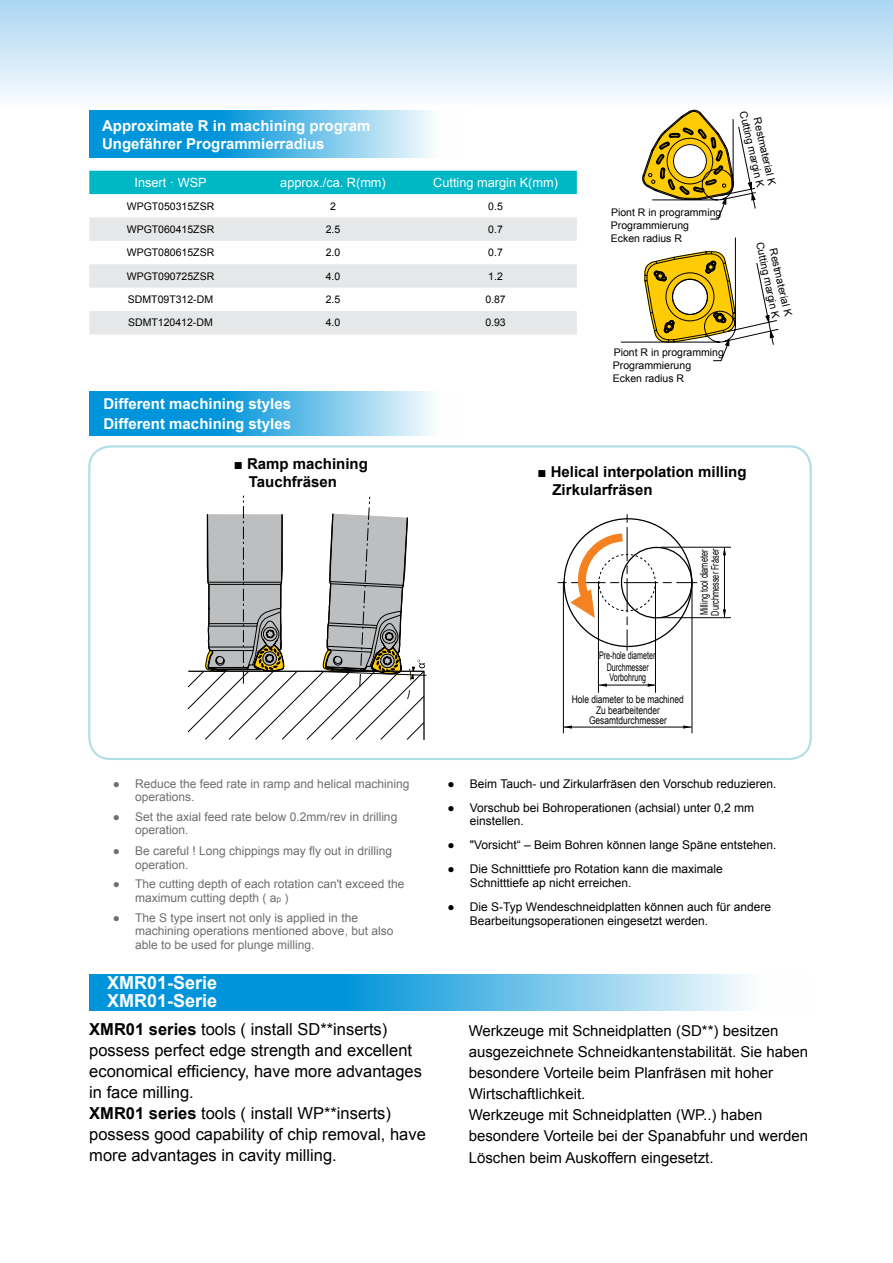
<style>
.page{position:relative;width:893px;height:1263px;background:#fff}
.page>*{position:absolute;margin:0;border:0;box-sizing:border-box;transform-origin:0 0}
.t1{font:700 18px/17.5px "Arial";color:#fff}
.t2{font:16.5px/21px "Arial";color:#000}
.t3{font:15px/21.1px "Arial";color:#000}
.t4{font:700 15px/18px "Arial";color:#fff}
.t5{font:700 15px/18px "Arial";color:#000}
.t6{font:12.75px "Arial";color:#fff}
.t7{font:12px/13.5px "Arial";color:#6d6e71}
.t8{font:12px/13.5px "Arial";color:#000}
.t9{font:10.5px/12.6px "Arial";color:#000}
.t10{font:10.5px/10.5px "Arial";color:#000;text-align:center;scale:.8 1}
.t11{font:10.5px/10.5px "Arial";color:#000;scale:.67 1}
.t12{font:10.5px "Arial";color:#000;scale:.7 1}
.s1{font-weight:400}
.s2{font-size:8.4px}
.s3{font-weight:700}
</style>
<div class="page">
<div style="left:0;top:0;width:893px;height:108px;background:linear-gradient(to bottom,#a9d5f2,#fbfcfe)"></div>
<div style="left:88px;top:445px;width:724px;height:315px;border:2px solid #afdfe4;border-radius:21px"></div>
<div style="left:89px;top:171px;width:488px;height:23px;background:#00b7c6"></div>
<svg style="left:89px;top:217px;width:488px;height:117px;fill:#e6e7e8"></svg>
<svg style="left:89px;top:111px;width:343px;height:47px;background:#4ab3e4"></svg>
<svg style="left:642px;top:110px;width:114px;height:109px"></svg>
<svg style="left:620px;top:237px;width:159px;height:124px"></svg>
<svg style="left:187px;top:496px;width:240px;height:244px"></svg>
<svg style="left:89px;top:392px;width:343px;height:44px;background:#4ab3e4"></svg>
<hr style="left:563px;top:581px;width:1px;height:152px;background:#000">
<hr style="left:598px;top:581px;width:1px;height:112px;background:#000">
<hr style="left:655px;top:581px;width:1px;height:112px;background:#000">
<hr style="left:692px;top:581px;width:1px;height:152px;background:#000">
<hr style="left:661px;top:547px;width:70px;height:1px;background:#000">
<hr style="left:661px;top:617px;width:70px;height:1px;background:#000">
<hr style="left:724px;top:547px;width:1px;height:71px;background:#000">
<hr style="left:599px;top:685px;width:56px;height:1px;background:#000">
<hr style="left:563px;top:727px;width:129px;height:1px;background:#000">
<svg style="left:723px;top:547px;width:3px;height:8px"></svg>
<svg style="left:723px;top:609px;width:3px;height:8px"></svg>
<svg style="left:648px;top:683px;width:7px;height:4px"></svg>
<svg style="left:683px;top:725px;width:8px;height:4px"></svg>
<svg style="left:599px;top:683px;width:8px;height:4px"></svg>
<svg style="left:564px;top:725px;width:8px;height:4px"></svg>
<svg style="left:558px;top:514px;width:139px;height:137px"></svg>
<svg style="left:89px;top:974px;width:659px;height:36px;background:#4bb3e4"></svg>
<p class="t4" style="left:102px;top:117px;width:270px">Approximate R in machining program<br>Ungefährer Programmierradius</p>
<p class="t6" style="left:135px;top:174px;width:74px">Insert · WSP</p>
<p class="t6" style="left:280px;top:174px;width:107px">approx./ca. R(mm)</p>
<p class="t6" style="left:433px;top:174px;width:126px">Cutting margin K(mm)</p>
<p class="t9" style="left:127px;top:200px;width:89px">WPGT050315ZSR</p>
<p class="t9" style="left:330px;top:200px;width:7px">2</p>
<p class="t9" style="left:488px;top:200px;width:16px">0.5</p>
<p class="t9" style="left:127px;top:223px;width:89px">WPGT060415ZSR</p>
<p class="t9" style="left:326px;top:223px;width:16px">2.5</p>
<p class="t9" style="left:488px;top:223px;width:16px">0.7</p>
<p class="t9" style="left:127px;top:246px;width:89px">WPGT080615ZSR</p>
<p class="t9" style="left:326px;top:246px;width:16px">2.0</p>
<p class="t9" style="left:488px;top:246px;width:16px">0.7</p>
<p class="t9" style="left:127px;top:270px;width:89px">WPGT090725ZSR</p>
<p class="t9" style="left:326px;top:270px;width:16px">4.0</p>
<p class="t9" style="left:488px;top:270px;width:16px">1.2</p>
<p class="t9" style="left:128px;top:293px;width:87px">SDMT09T312-DM</p>
<p class="t9" style="left:326px;top:293px;width:16px">2.5</p>
<p class="t9" style="left:485px;top:293px;width:22px">0.87</p>
<p class="t9" style="left:128px;top:317px;width:86px">SDMT120412-DM</p>
<p class="t9" style="left:326px;top:317px;width:16px">4.0</p>
<p class="t9" style="left:485px;top:317px;width:22px">0.93</p>
<p class="t4" style="left:103px;top:395px;width:189px;line-height:20px">Different machining styles<br>Different machining styles</p>
<p class="t9" style="left:611px;top:206px;width:112px">Piont R in programming</p>
<p class="t9" style="left:611px;top:220px;width:80px">Programmierung<br>Ecken radius R</p>
<p class="t9" style="left:614px;top:346px;width:112px">Piont R in programming</p>
<p class="t9" style="left:613px;top:359px;width:80px">Programmierung<br>Ecken radius R</p>
<p class="t9" style="left:749px;top:110px;width:79px;rotate:77deg">Cutting margin K</p>
<p class="t9" style="left:763px;top:116px;width:70px;rotate:77deg">Restmaterial K</p>
<p class="t9" style="left:766px;top:241px;width:79px;rotate:78deg">Cutting margin K</p>
<p class="t9" style="left:779px;top:247px;width:70px;rotate:77deg">Restmaterial K</p>
<p class="t5" style="left:249px;top:456px;width:121px;text-indent:-15px"><span class="s1">■</span> Ramp machining<br>Tauchfräsen</p>
<p class="t5" style="left:552px;top:463px;width:196px;text-indent:-15px"><span class="s1">■</span> Helical interpolation milling<br>Zirkularfräsen</p>
<p class="t7" style="left:135px;top:777px;width:276px;text-indent:-22px">● Reduce the feed rate in ramp and helical machining operations.</p>
<p class="t7" style="left:135px;top:810px;width:264px;text-indent:-22px">● Set the axial feed rate below 0.2mm/rev in drilling operation.</p>
<p class="t7" style="left:135px;top:845px;width:258px;text-indent:-22px">● Be careful ! Long chippings may fly out in drilling operation.</p>
<p class="t7" style="left:135px;top:878px;width:271px;text-indent:-22px">● The cutting depth of each rotation can't exceed the maximum cutting depth ( a<span class="s2">p</span> )</p>
<p class="t7" style="left:135px;top:911px;width:260px;text-indent:-22px">● The S type insert not only is applied in the machining operations mentioned above, but also able to be used for plunge milling.</p>
<h1 class="t1" style="left:107px;top:975px;width:112px">XMR01-Serie<br>XMR01-Serie</h1>
<p class="t2" style="left:89px;top:1019px;width:338px"><span class="s3">XMR01 series</span> tools ( install SD**inserts) possess perfect edge strength and excellent economical efficiency, have more advantages in face milling.<br><span class="s3">XMR01 series</span> tools ( install WP**inserts) possess good capability of chip removal, have more advantages in cavity milling.</p>
<p class="t11" style="left:599px;top:650px;width:86px">Pre-hole diameter</p>
<p class="t10" style="left:572px;top:694px;width:142px">Hole diameter to be machined</p>
<p class="t11" style="left:607px;top:662px;width:64px">Durchmesser<br>Vorbohrung</p>
<p class="t10" style="left:589px;top:705px;width:99px">Zu bearbeitender<br>Gesamtdurchmesser</p>
<p class="t12" style="left:708px;top:616px;width:97px;rotate:-90deg">Durchmesser Fräser</p>
<p class="t12" style="left:697px;top:615px;width:95px;rotate:-90deg">Milling tool diameter</p>
<p class="t8" style="left:447px;top:777px;width:331px">● Beim Tauch- und Zirkularfräsen den Vorschub reduzieren.</p>
<p class="t8" style="left:470px;top:801px;width:286px;text-indent:-22px">● Vorschub bei Bohroperationen (achsial) unter 0,2 mm einstellen.</p>
<p class="t8" style="left:447px;top:839px;width:330px">● "Vorsicht“ – Beim Bohren können lange Späne entstehen.</p>
<p class="t8" style="left:470px;top:863px;width:254px;text-indent:-22px">● Die Schnitttiefe pro Rotation kann die maximale<br>Schnitttiefe ap nicht erreichen.</p>
<p class="t8" style="left:470px;top:900px;width:303px;text-indent:-22px">● Die S-Typ Wendeschneidplatten können auch für andere<br>Bearbeitungsoperationen eingesetzt werden.</p>
<p class="t3" style="left:469px;top:1020px;width:341px">Werkzeuge mit Schneidplatten (SD**) besitzen ausgezeichnete Schneidkantenstabilität. Sie haben besondere Vorteile beim Planfräsen mit hoher Wirtschaftlichkeit.<br>Werkzeuge mit Schneidplatten (WP..) haben besondere Vorteile bei der Spanabfuhr und werden Löschen beim Auskoffern eingesetzt.</p>
</div>
